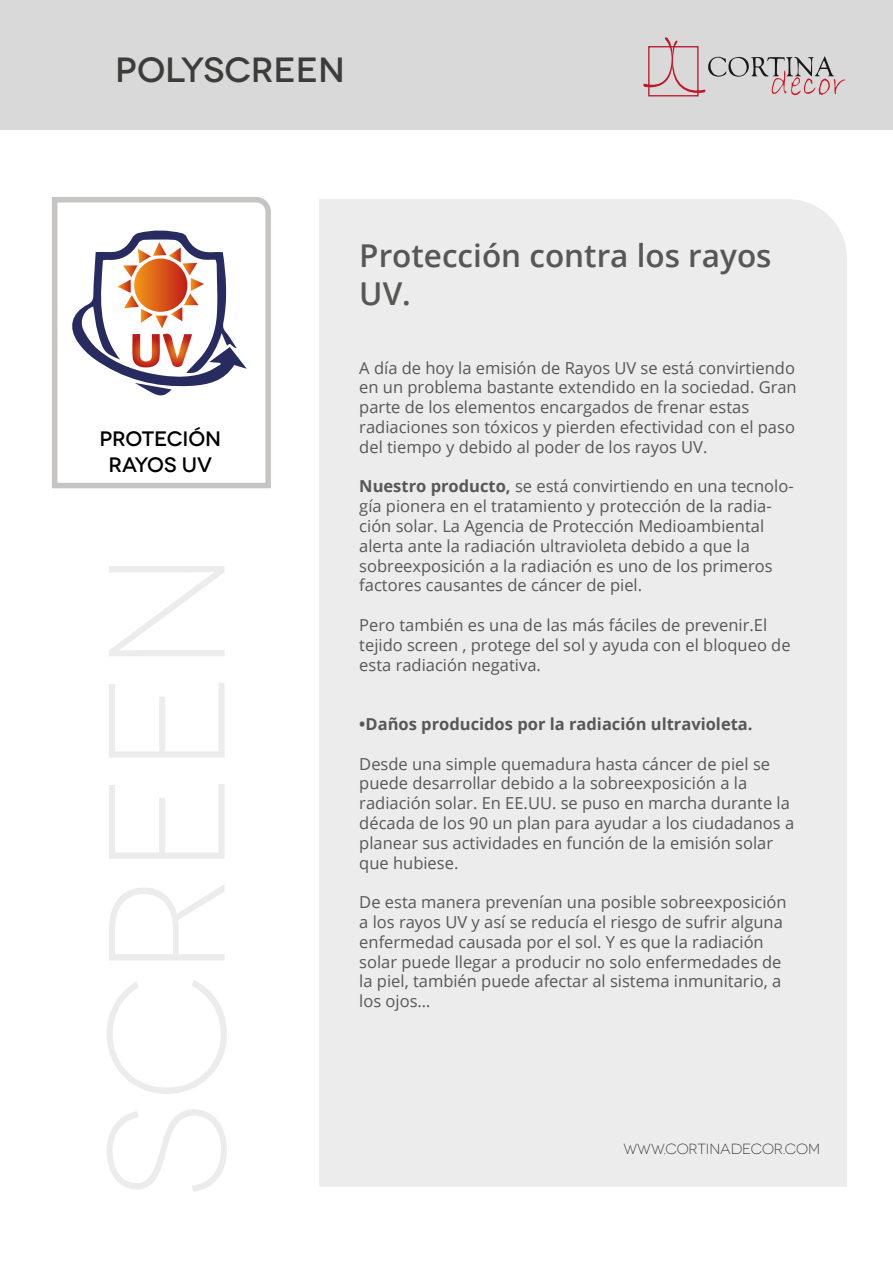
<style>
.page{position:relative;width:893px;height:1263px;background:#fff}
.page>*{position:absolute;margin:0;border:0;box-sizing:border-box;transform-origin:0 0}
.t1{font:500 34.95px "Novecentowide";color:#3c3c3b}
.t2{font:600 31.5px/37.8px "Open Sans";color:#575756}
.t3{font:500 20.85px/25px "Novecentowide";letter-spacing:-.01em;color:#000;text-align:center}
.t4{font:16.5px/19.8px "Open Sans";color:#575756}
.t5{font:700 16.5px "Open Sans";color:#575756}
.t6{font:300 14.7px "Novecentowide";letter-spacing:-.005em;color:#1d1d1b}
.s1{font-weight:700}
</style>
<div class="page">
<div style="left:319px;top:199px;width:528px;height:988px;background:#ececec"></div>
<div style="left:0;top:0;width:893px;height:129px;background:#d9d9d9"></div>
<svg style="left:643px;top:37px;width:202px;height:59px"></svg>
<svg style="left:52px;top:197px;width:219px;height:292px"></svg>
<h1 class="t1" style="left:115px;top:49px;width:231px">POLYSCREEN</h1>
<p class="t3" style="left:100px;top:427px;width:123px">PROTECIÓN<br>RAYOS UV</p>
<h2 class="t2" style="left:359px;top:236px;width:414px">Protección contra los rayos<br>UV.</h2>
<p class="t4" style="left:359px;top:357px;width:439px">A día de hoy la emisión de Rayos UV se está convirtiendo en un problema bastante extendido en la sociedad. Gran parte de los elementos encargados de frenar estas radiaciones son tóxicos y pierden efectividad con el paso del tiempo y debido al poder de los rayos UV.</p>
<p class="t4" style="left:359px;top:476px;width:436px"><span class="s1">Nuestro producto,</span> se está convirtiendo en una tecnolo&shy;gía pionera en el tratamiento y protección de la radia&shy;ción solar. La Agencia de Protección Medioambiental alerta ante la radiación ultravioleta debido a que la sobreexposición a la radiación es uno de los primeros factores causantes de cáncer de piel.</p>
<p class="t4" style="left:359px;top:615px;width:433px">Pero también es una de las más fáciles de prevenir.El tejido screen , protege del sol y ayuda con el bloqueo de esta radiación negativa.</p>
<p class="t5" style="left:359px;top:712px;width:395px">•Daños producidos por la radiación ultravioleta.</p>
<p class="t4" style="left:359px;top:753px;width:436px">Desde una simple quemadura hasta cáncer de piel se puede desarrollar debido a la sobreexposición a la radiación solar. En EE.UU. se puso en marcha durante la década de los 90 un plan para ayudar a los ciudadanos a planear sus actividades en función de la emisión solar que hubiese.</p>
<p class="t4" style="left:359px;top:892px;width:429px">De esta manera prevenían una posible sobreexposición a los rayos UV y así se reducía el riesgo de sufrir alguna enfermedad causada por el sol. Y es que la radiación solar puede llegar a producir no solo enfermedades de la piel, también puede afectar al sistema inmunitario, a los ojos…</p>
<p class="t6" style="left:623px;top:1140px;width:198px">WWW.CORTINADECOR.COM</p>
</div>
